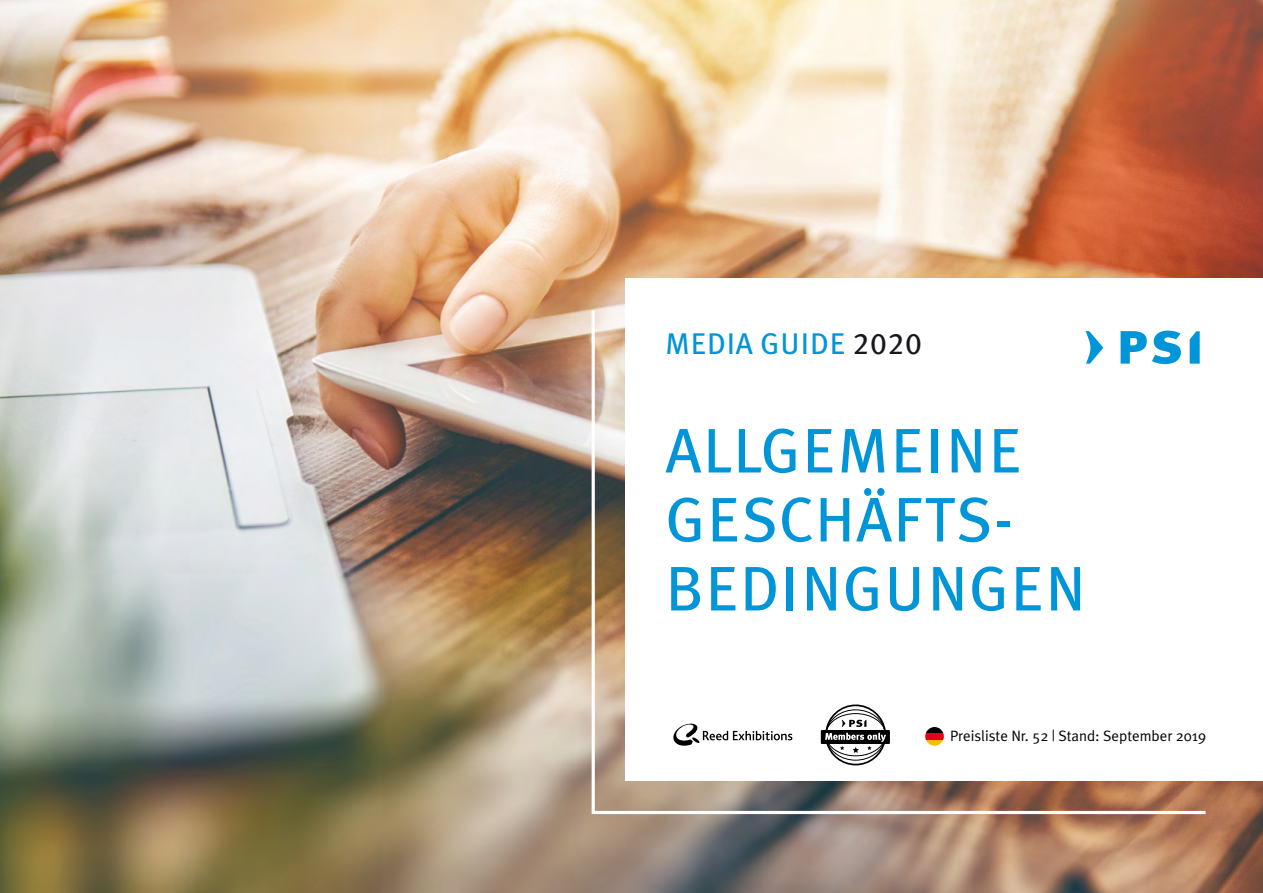
<style>
.page{position:relative;width:1263px;height:893px;background:#fff}
.page>*{position:absolute;margin:0;border:0;box-sizing:border-box;transform-origin:0 0}
.t1{font:63px/69px "Meta Plus";letter-spacing:.03em;color:#0095d8}
.t2{font:30px "Meta Plus";letter-spacing:.03em;color:#0095d8}
.t3{font:15px "Meta Plus Normal";color:#000}
.s1{font-family:"Meta OT";color:#16171d}
</style>
<div class="page">
<img style="left:0;top:0;width:1263px;height:893px">
<div style="left:625px;top:279px;width:638px;height:502px;background:#fff"></div>
<svg style="left:590px;top:307px;width:619px;height:509px"></svg>
<svg style="left:1120px;top:331px;width:61px;height:33px"></svg>
<svg style="left:1086px;top:331px;width:17px;height:33px"></svg>
<svg style="left:1190px;top:331px;width:10px;height:33px"></svg>
<svg style="left:672px;top:722px;width:120px;height:25px"></svg>
<svg style="left:925px;top:726px;width:19px;height:7px"></svg>
<div style="left:925px;top:733px;width:19px;height:7px;background:#e2001a"></div>
<svg style="left:925px;top:740px;width:19px;height:6px"></svg>
<div style="left:924px;top:726px;width:21px;height:20px;border:1px solid #fff;border-radius:50%"></div>
<svg style="left:821px;top:704px;width:69px;height:62px"></svg>
<h2 class="t2" style="left:665px;top:326px;width:258px">MEDIA GUIDE <span class="s1">2020</span></h2>
<h1 class="t1" style="left:665px;top:415px;width:422px">ALLGEMEINE<br>GESCHÄFTS-<br>BEDINGUNGEN</h1>
<p class="t3" style="left:950px;top:727px;width:257px">Preisliste Nr. 52 | Stand: September 2019</p>
</div>
